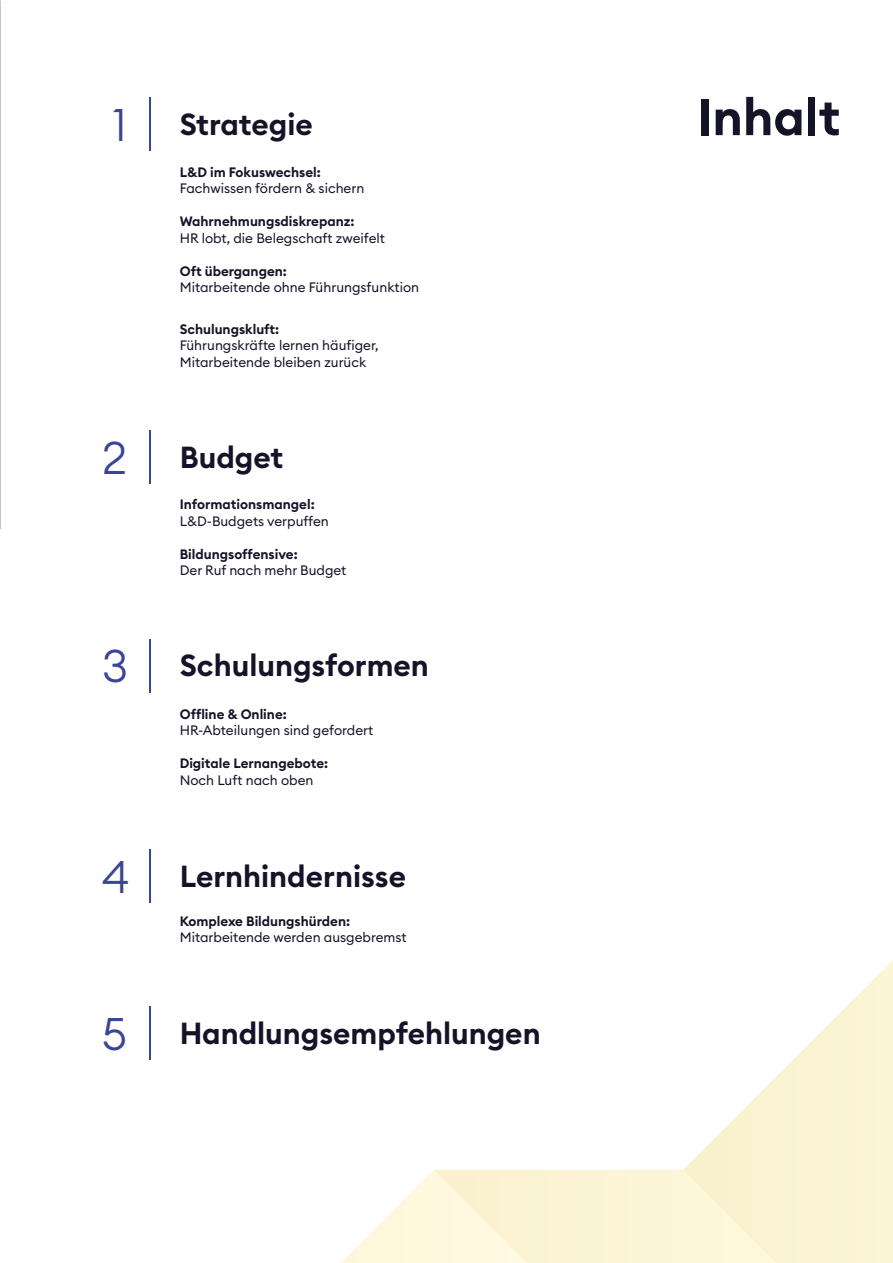
<style>
.page{position:relative;width:893px;height:1263px;background:#fff}
.page>*{position:absolute;margin:0;border:0;box-sizing:border-box;transform-origin:0 0}
.t1{font:600 51px "Euclid Circular B";color:#151328}
.t2{font:600 30px "Euclid Circular B";color:#151328}
.t3{font:13.5px/16.5px "Euclid Circular B";color:#151328}
.t4{font:600 13.5px "Euclid Circular B";color:#151328}
.s1{font-weight:300;font-size:45px;color:#3a4596}
</style>
<div class="page">
<hr style="left:149px;top:98px;width:1px;height:53px;background:#3a4596">
<hr style="left:149px;top:431px;width:1px;height:53px;background:#3a4596">
<hr style="left:149px;top:639px;width:1px;height:53px;background:#3a4596">
<svg style="left:683px;top:960px;width:210px;height:303px"></svg>
<svg style="left:341px;top:1170px;width:435px;height:93px;background:#fcf5da"></svg>
<hr style="left:149px;top:849px;width:1px;height:54px;background:#3a4596">
<hr style="left:149px;top:1007px;width:1px;height:53px;background:#3a4596">
<h2 class="t2" style="left:113px;top:105px;width:202px"><span class="s1">1</span> Strategie</h2>
<p class="t4" style="left:180px;top:163px;width:143px">L&amp;D im Fokuswechsel:</p>
<p class="t3" style="left:180px;top:180px;width:186px">Fachwissen fördern &amp; sichern</p>
<p class="t4" style="left:180px;top:213px;width:176px">Wahrnehmungsdiskrepanz:</p>
<p class="t3" style="left:180px;top:230px;width:207px">HR lobt, die Belegschaft zweifelt</p>
<p class="t4" style="left:180px;top:262px;width:109px">Oft übergangen:</p>
<p class="t3" style="left:180px;top:279px;width:241px">Mitarbeitende ohne Führungsfunktion</p>
<p class="t4" style="left:180px;top:320px;width:101px">Schulungskluft:</p>
<p class="t3" style="left:180px;top:337px;width:200px">Führungskräfte lernen häufiger,<br>Mitarbeitende bleiben zurück</p>
<h2 class="t2" style="left:102px;top:438px;width:183px"><span class="s1">2</span> Budget</h2>
<p class="t4" style="left:180px;top:496px;width:136px">Informationsmangel:</p>
<p class="t3" style="left:180px;top:512px;width:151px">L&amp;D-Budgets verpuffen</p>
<p class="t4" style="left:180px;top:545px;width:119px">Bildungsoffensive:</p>
<p class="t3" style="left:180px;top:562px;width:168px">Der Ruf nach mehr Budget</p>
<h2 class="t2" style="left:102px;top:646px;width:328px"><span class="s1">3</span> Schulungsformen</h2>
<p class="t4" style="left:180px;top:705px;width:109px">Offline &amp; Online:</p>
<p class="t3" style="left:180px;top:722px;width:195px">HR-Abteilungen sind gefordert</p>
<p class="t4" style="left:180px;top:755px;width:150px">Digitale Lernangebote:</p>
<p class="t3" style="left:180px;top:772px;width:135px">Noch Luft nach oben</p>
<h2 class="t2" style="left:102px;top:856px;width:306px"><span class="s1">4</span> Lernhindernisse</h2>
<p class="t4" style="left:180px;top:912px;width:172px">Komplexe Bildungshürden:</p>
<p class="t3" style="left:180px;top:929px;width:228px">Mitarbeitende werden ausgebremst</p>
<h2 class="t2" style="left:102px;top:1014px;width:440px"><span class="s1">5</span> Handlungsempfehlungen</h2>
<h1 class="t1" style="left:697px;top:84px;width:145px">Inhalt</h1>
</div>
